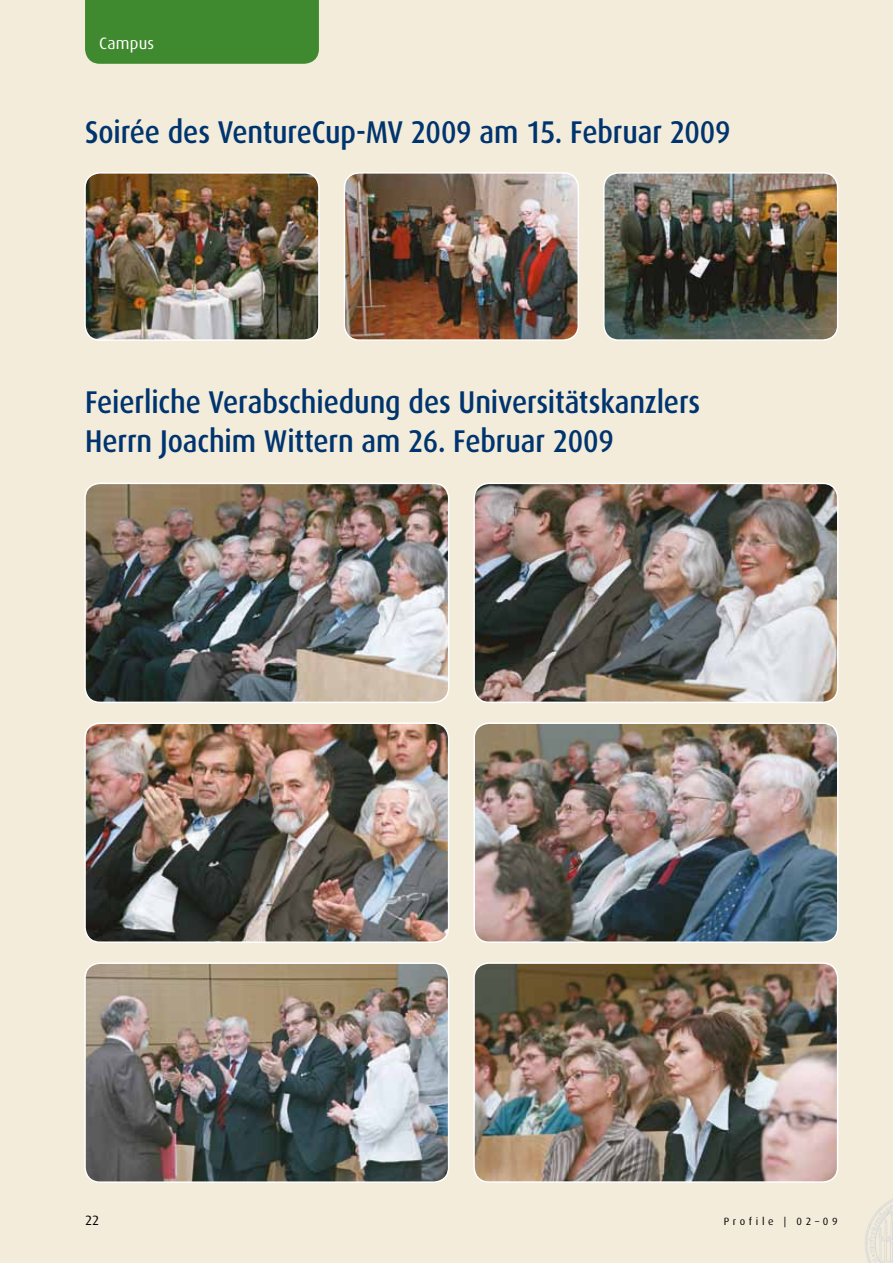
<style>
.page{position:relative;width:893px;height:1263px;background:#f3ecdb}
.page>*{position:absolute;margin:0;border:0;box-sizing:border-box;transform-origin:0 0}
.t1{font:500 31.5px/39px "Dax Pro";letter-spacing:-.005em;color:#00346e;scale:.9 1}
.t2{font:16.5px "Dax Pro";letter-spacing:.015em;color:#fff}
.t3{font:13.5px "Dax Pro";color:#000}
.t4{font:10.5px "Dax Pro";letter-spacing:.35em;color:#000}
</style>
<div class="page">
<img style="left:865px;top:1198px;width:28px;height:65px">
<div style="left:85px;top:0;width:234px;height:64px;background:#3f892e"></div>
<img style="left:344px;top:174px;width:233px;height:165px">
<div style="left:344px;top:172px;width:235px;height:169px;border:2px solid #fff;border-radius:15px"></div>
<img style="left:87px;top:175px;width:230px;height:163px">
<div style="left:84px;top:172px;width:236px;height:169px;border:2px solid #fff;border-radius:15px"></div>
<img style="left:606px;top:174px;width:232px;height:165px">
<div style="left:603px;top:172px;width:235px;height:169px;border:2px solid #fff;border-radius:15px"></div>
<img style="left:87px;top:725px;width:362px;height:216px">
<div style="left:84px;top:722px;width:365px;height:221px;border:2px solid #fff;border-radius:15px"></div>
<img style="left:476px;top:483px;width:362px;height:218px">
<div style="left:473px;top:483px;width:365px;height:220px;border:2px solid #fff;border-radius:15px"></div>
<img style="left:86px;top:483px;width:363px;height:218px">
<div style="left:84px;top:483px;width:365px;height:220px;border:2px solid #fff;border-radius:15px"></div>
<img style="left:476px;top:725px;width:362px;height:216px">
<div style="left:473px;top:722px;width:365px;height:221px;border:2px solid #fff;border-radius:15px"></div>
<img style="left:476px;top:965px;width:362px;height:216px">
<div style="left:473px;top:962px;width:365px;height:221px;border:2px solid #fff;border-radius:15px"></div>
<img style="left:87px;top:965px;width:362px;height:216px">
<div style="left:84px;top:962px;width:365px;height:221px;border:2px solid #fff;border-radius:15px"></div>
<p class="t2" style="left:99px;top:33px;width:56px">Campus</p>
<p class="t1" style="left:85px;top:112px;width:719px">Soirée des VentureCup-MV 2009 am 15. Februar 2009</p>
<p class="t1" style="left:85px;top:381px;width:685px">Feierliche Verabschiedung des Universitätskanzlers<br>Herrn Joachim Wittern am 26. Februar 2009</p>
<p class="t3" style="left:85px;top:1212px;width:16px">22</p>
<p class="t4" style="left:724px;top:1215px;width:115px">Profile | 02–09</p>
</div>
